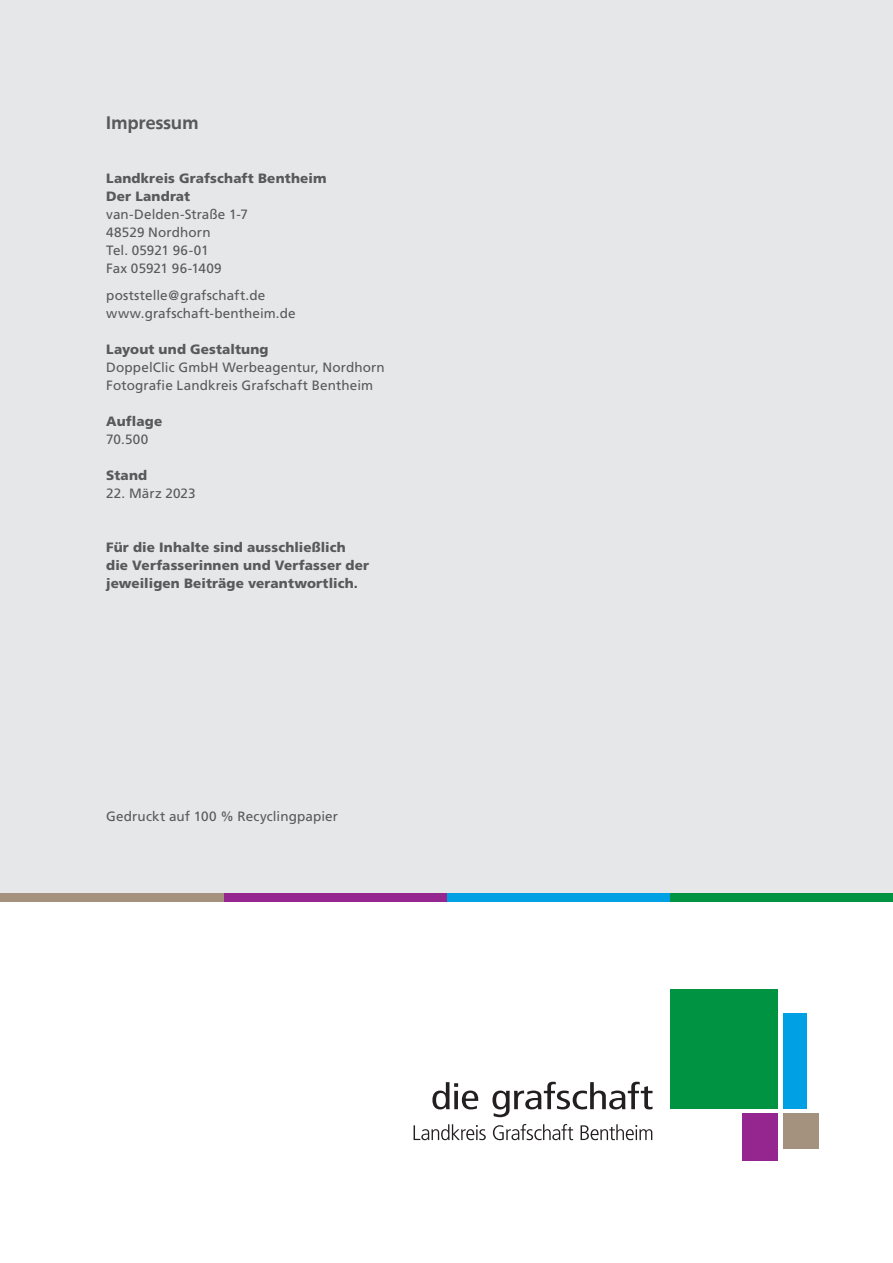
<style>
.page{position:relative;width:893px;height:1263px;background:#fff}
.page>*{position:absolute;margin:0;border:0;box-sizing:border-box;transform-origin:0 0}
.t1{font:700 18px "Frutiger VR";letter-spacing:.01em;color:#58595b}
.t2{font:13.5px/18px "Frutiger";letter-spacing:.01em;color:#58595b}
.t3{font:900 13.5px/18px "Frutiger";letter-spacing:.01em;color:#58595b}
</style>
<div class="page">
<div style="left:0;top:0;width:893px;height:893px;background:#e6e7e8"></div>
<div style="left:669px;top:893px;width:224px;height:8px;background:#009342"></div>
<div style="left:446px;top:893px;width:223px;height:8px;background:#00a0e4"></div>
<div style="left:223px;top:893px;width:223px;height:8px;background:#95268f"></div>
<div style="left:0;top:893px;width:223px;height:8px;background:#a4927e"></div>
<div style="left:783px;top:1013px;width:24px;height:96px;background:#00a0e4"></div>
<div style="left:783px;top:1113px;width:36px;height:36px;background:#a4927e"></div>
<div style="left:670px;top:989px;width:108px;height:120px;background:#009342"></div>
<div style="left:742px;top:1113px;width:36px;height:48px;background:#95268f"></div>
<svg style="left:432px;top:1082px;width:220px;height:35px"></svg>
<svg style="left:414px;top:1124px;width:238px;height:16px"></svg>
<h1 class="t1" style="left:106px;top:112px;width:94px">Impressum</h1>
<p class="t3" style="left:106px;top:170px;width:222px">Landkreis Grafschaft Bentheim<br>Der Landrat</p>
<p class="t2" style="left:106px;top:206px;width:143px">van-Delden-Straße 1-7<br>48529 Nordhorn<br>Tel. 05921 96-01<br>Fax 05921 96-1409</p>
<p class="t2" style="left:106px;top:287px;width:191px">poststelle@grafschaft.de www.grafschaft-bentheim.de</p>
<p class="t3" style="left:106px;top:341px;width:164px">Layout und Gestaltung</p>
<p class="t2" style="left:106px;top:359px;width:280px">DoppelClic GmbH Werbeagentur, Nordhorn<br>Fotografie Landkreis Grafschaft Bentheim</p>
<p class="t3" style="left:106px;top:413px;width:58px">Auflage</p>
<p class="t2" style="left:106px;top:431px;width:44px">70.500</p>
<p class="t3" style="left:106px;top:467px;width:42px">Stand</p>
<p class="t2" style="left:106px;top:485px;width:91px">22. März 2023</p>
<p class="t3" style="left:106px;top:539px;width:264px">Für die Inhalte sind ausschließlich die Verfasserinnen und Verfasser der jeweiligen Beiträge verantwortlich.</p>
<p class="t2" style="left:106px;top:809px;width:233px">Gedruckt auf 100 % Recyclingpapier</p>
</div>
